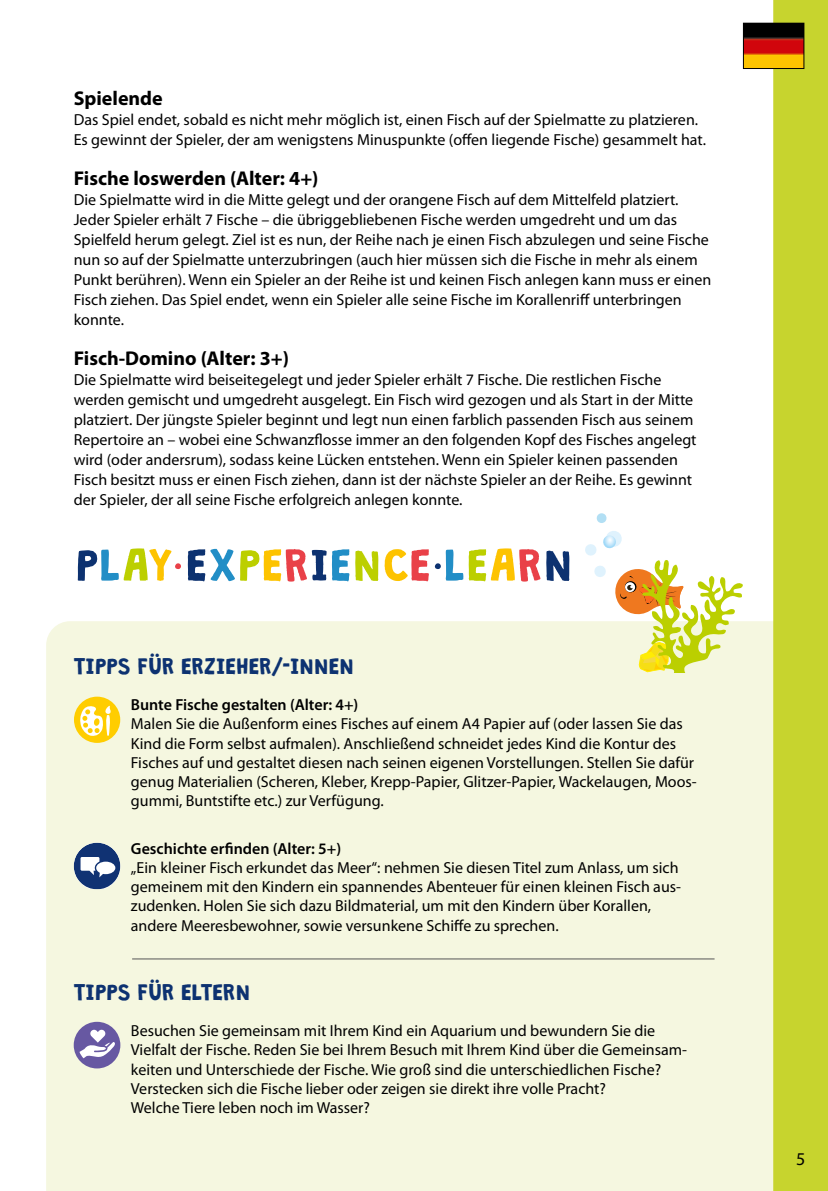
<style>
.page{position:relative;width:828px;height:1191px;background:#fff}
.page>*{position:absolute;margin:0;border:0;box-sizing:border-box;transform-origin:0 0}
.t1{font:700 20px "Myriad Pro";color:#000}
.t2{font:20px "Granstander Clean";color:#0d3271}
.t3{font:18px "Myriad Pro";color:#000}
.t4{font:16px/20px "Myriad Pro";color:#000}
.t5{font:600 16px "Myriad Pro";color:#000}
</style>
<div class="page">
<svg style="left:596px;top:513px;width:11px;height:10px"></svg>
<div style="left:46px;top:621px;width:727px;height:570px;background:#f5f7e0"></div>
<div style="left:773px;top:0;width:55px;height:1191px;background:#c7d42e"></div>
<img style="left:745px;top:25px;width:57px;height:42px">
<div style="left:743px;top:23px;width:61px;height:46px;border:1px solid #000"></div>
<hr style="left:132px;top:958px;width:582px;height:1px;background:#565656">
<div style="left:74px;top:696px;width:46px;height:47px;background:#ffcd00;border-radius:50%"></div>
<svg style="left:79px;top:705px;width:32px;height:31px"></svg>
<svg style="left:78px;top:548px;width:103px;height:33px"></svg>
<svg style="left:188px;top:549px;width:161px;height:32px"></svg>
<svg style="left:355px;top:550px;width:23px;height:31px"></svg>
<svg style="left:384px;top:549px;width:45px;height:32px"></svg>
<svg style="left:435px;top:549px;width:28px;height:31px"></svg>
<svg style="left:469px;top:548px;width:71px;height:33px"></svg>
<svg style="left:546px;top:550px;width:23px;height:31px"></svg>
<svg style="left:74px;top:842px;width:46px;height:47px"></svg>
<div style="left:74px;top:1021px;width:46px;height:47px;background:#6758a2;border-radius:50%"></div>
<svg style="left:79px;top:1029px;width:37px;height:29px"></svg>
<svg style="left:584px;top:531px;width:159px;height:142px"></svg>
<p class="t1" style="left:74px;top:85px;width:91px">Spielende</p>
<p class="t4" style="left:74px;top:109px;width:634px">Das Spiel endet, sobald es nicht mehr möglich ist, einen Fisch auf der Spielmatte zu platzieren.<br>Es gewinnt der Spieler, der am wenigstens Minuspunkte (offen liegende Fische) gesammelt hat.</p>
<p class="t1" style="left:74px;top:165px;width:246px">Fische loswerden (Alter: 4+)</p>
<p class="t4" style="left:74px;top:189px;width:639px">Die Spielmatte wird in die Mitte gelegt und der orangene Fisch auf dem Mittelfeld platziert.<br>Jeder Spieler erhält 7 Fische – die übriggebliebenen Fische werden umgedreht und um das Spielfeld herum gelegt. Ziel ist es nun, der Reihe nach je einen Fisch abzulegen und seine Fische nun so auf der Spielmatte unterzubringen (auch hier müssen sich die Fische in mehr als einem Punkt berühren). Wenn ein Spieler an der Reihe ist und keinen Fisch anlegen kann muss er einen Fisch ziehen. Das Spiel endet, wenn ein Spieler alle seine Fische im Korallenriff unterbringen konnte.</p>
<p class="t1" style="left:74px;top:345px;width:217px">Fisch-Domino (Alter: 3+)</p>
<p class="t4" style="left:74px;top:369px;width:624px">Die Spielmatte wird beiseitegelegt und jeder Spieler erhält 7 Fische. Die restlichen Fische werden gemischt und umgedreht ausgelegt. Ein Fisch wird gezogen und als Start in der Mitte platziert. Der jüngste Spieler beginnt und legt nun einen farblich passenden Fisch aus seinem Repertoire an – wobei eine Schwanzflosse immer an den folgenden Kopf des Fisches angelegt wird (oder andersrum), sodass keine Lücken entstehen. Wenn ein Spieler keinen passenden Fisch besitzt muss er einen Fisch ziehen, dann ist der nächste Spieler an der Reihe. Es gewinnt der Spieler, der all seine Fische erfolgreich anlegen konnte.</p>
<p class="t2" style="left:74px;top:655px;width:282px">TIPPS FÜR ERZIEHER/-INNEN</p>
<p class="t5" style="left:131px;top:694px;width:229px">Bunte Fische gestalten (Alter: 4+)</p>
<p class="t4" style="left:131px;top:714px;width:567px;line-height:19.2px">Malen Sie die Außenform eines Fisches auf einem A4 Papier auf (oder lassen Sie das Kind die Form selbst aufmalen). Anschließend schneidet jedes Kind die Kontur des Fisches auf und gestaltet diesen nach seinen eigenen Vorstellungen. Stellen Sie dafür genug Materialien (Scheren, Kleber, Krepp-Papier, Glitzer-Papier, Wackelaugen, Moos&shy;gummi, Buntstifte etc.) zur Verfügung.</p>
<p class="t5" style="left:131px;top:838px;width:212px">Geschichte erfinden (Alter: 5+)</p>
<p class="t4" style="left:131px;top:857px;width:551px;line-height:19.2px">„Ein kleiner Fisch erkundet das Meer“: nehmen Sie diesen Titel zum Anlass, um sich gemeinem mit den Kindern ein spannendes Abenteuer für einen kleinen Fisch aus&shy;zudenken. Holen Sie sich dazu Bildmaterial, um mit den Kindern über Korallen, andere Meeresbewohner, sowie versunkene Schiffe zu sprechen.</p>
<p class="t2" style="left:74px;top:981px;width:178px">TIPPS FÜR ELTERN</p>
<p class="t4" style="left:131px;top:1021px;width:557px;line-height:19.2px">Besuchen Sie gemeinsam mit Ihrem Kind ein Aquarium und bewundern Sie die Vielfalt der Fische. Reden Sie bei Ihrem Besuch mit Ihrem Kind über die Gemeinsam&shy;keiten und Unterschiede der Fische. Wie groß sind die unterschiedlichen Fische?<br>Verstecken sich die Fische lieber oder zeigen sie direkt ihre volle Pracht?<br>Welche Tiere leben noch im Wasser?</p>
<p class="t3" style="left:796px;top:1148px;width:11px">5</p>
</div>
